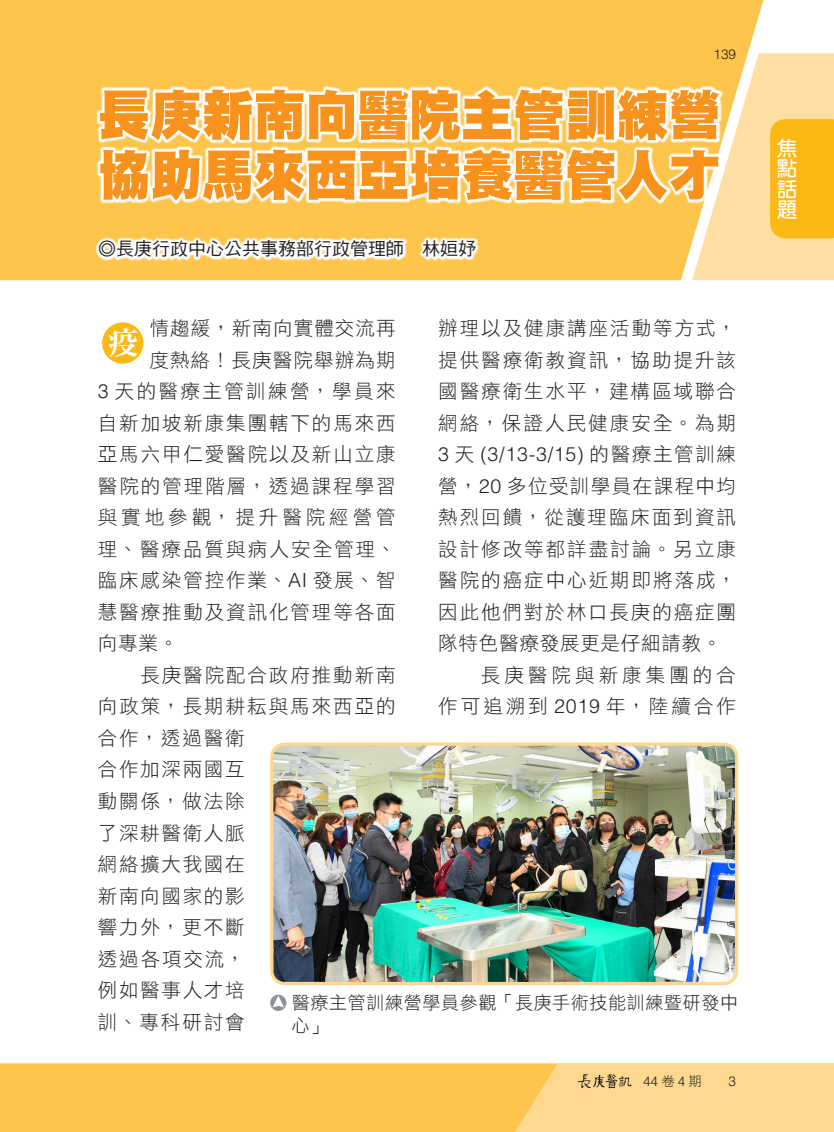
<style>
.page{position:relative;width:834px;height:1132px;background:#fff}
.page>*{position:absolute;margin:0;border:0;box-sizing:border-box;transform-origin:0 0}
._001標題_副標{font:54px/60px "DF Hei Std W12";color:#f7931d;scale:.96 1}
.大標字-第一1反白大字{font:31.5px "DF Ming Std W9";color:#fff}
.t1{font:700 20.25px/20.2px "AR Yuan B5";color:#fff;text-align:justify}
._005內文-推出{font:19.5px/31.5px "DF Hei Std W3";letter-spacing:.095em;color:#231f20}
._005內文-齊頭{font:19.5px "DF Hei Std W3";letter-spacing:.095em;color:#231f20}
._005內文-推出-2{font:19.5px/31.5px "DF Hei Std W3";letter-spacing:.21em;color:#231f20;text-align:right}
._005內文-齊頭-2{font:19.5px "DF Hei Std W3";letter-spacing:.125em;color:#231f20}
._005內文-齊頭-3{font:19.5px "DF Hei Std W3";letter-spacing:.2em;color:#231f20}
._005內文-齊頭-4{font:19.5px "DF Hei Std W3";letter-spacing:.055em;color:#231f20}
._005內文-齊頭-5{font:19.5px "DF Hei Std W3";letter-spacing:.06em;color:#231f20}
._005圖說{font:18px/22.6px "DF Hei Std W3";letter-spacing:.035em;color:#231f20}
._002-作者{font:18px "DF Hei Std W5";color:#231f20}
.頁碼{font:300 13.5px "Helvetica LT Std";color:#231f20}
.s1{font-family:"Helvetica LT Std";font-weight:300}
.s2{font-family:"DF Hei Std W3";font-weight:400}
</style>
<div class="page">
<div style="left:0;top:1063px;width:833px;height:68px;background:#fed88f"></div>
<div style="left:0;top:1064px;width:557px;height:67px;background:#fec54d"></div>
<div style="left:0;top:0;width:763px;height:280px;background:#fec54d"></div>
<div style="left:102px;top:322px;width:41px;height:41px;background:#fcb814;border-radius:50%"></div>
<svg style="left:95px;top:85px;width:597px;height:176px"></svg>
<div style="left:270px;top:994px;width:16px;height:16px;background:#8d9298;border-radius:50%"></div>
<svg style="left:272px;top:995px;width:12px;height:12px"></svg>
<img style="left:274px;top:746px;width:462px;height:237px">
<div style="left:270px;top:742px;width:468px;height:242px;border:3px solid #fed88f;border-radius:13px"></div>
<svg style="left:577px;top:1074px;width:54px;height:13px"></svg>
<svg style="left:692px;top:53px;width:141px;height:227px;background:#fed788"></svg>
<p class="頁碼" style="left:713px;top:46px;width:24px">139</p>
<p class="_001標題_副標" style="left:98px;top:84px;width:704px">長庚新南向醫院主管訓練營　協助馬來西亞培養醫管人才</p>
<p class="_002-作者" style="left:98px;top:239px;width:397px">◎長庚行政中心公共事務部行政管理師　林姮妤　</p>
<p class="t1" style="left:776px;top:138px;width:21px">焦點話題</p>
<p class="_005內文-齊頭-4" style="left:150px;top:317px;width:247px">情趨緩，新南向實體交流再</p>
<p class="_005內文-齊頭-5" style="left:149px;top:349px;width:248px">度熱絡！長庚醫院舉辦為期</p>
<p class="_005內文-齊頭-2" style="left:98px;top:380px;width:299px"><span class="s1">3</span> 天的醫療主管訓練營，學員來</p>
<p class="_005內文-齊頭" style="left:98px;top:412px;width:299px">自新加坡新康集團轄下的馬來西</p>
<p class="_005內文-齊頭" style="left:98px;top:443px;width:299px">亞馬六甲仁愛醫院以及新山立康</p>
<p class="_005內文-齊頭" style="left:98px;top:475px;width:299px">醫院的管理階層，透過課程學習</p>
<p class="_005內文-齊頭-3" style="left:98px;top:506px;width:299px">與實地參觀，提升醫院經營管</p>
<p class="_005內文-齊頭" style="left:98px;top:538px;width:299px">理、醫療品質與病人安全管理、</p>
<p class="_005內文-齊頭" style="left:98px;top:569px;width:299px">臨床感染管控作業、<span class="s1">AI</span> 發展、智</p>
<p class="_005內文-齊頭" style="left:98px;top:601px;width:299px">慧醫療推動及資訊化管理等各面</p>
<p class="_005內文-齊頭" style="left:98px;top:632px;width:82px">向專業。</p>
<p class="_005內文-推出" style="left:98px;top:658px;width:299px;text-indent:43px">長庚醫院配合政府推動新南向政策，長期耕耘與馬來西亞的合作，透過醫衛<br>合作加深兩國互<br>動關係，做法除<br>了深耕醫衛人脈<br>網絡擴大我國在<br>新南向國家的影<br>響力外，更不斷<br>透過各項交流，<br>例如醫事人才培<br>訓、專科研討會</p>
<p class="_005內文-推出" style="left:438px;top:312px;width:299px;text-align:justify">辦理以及健康講座活動等方式，提供醫療衛教資訊，協助提升該國醫療衛生水平，建構區域聯合網絡，保證人民健康安全。為期<span class="s1">3</span> 天 <span class="s1">(3/13-3/15)</span> 的醫療主管訓練營，<span class="s1">20</span> 多位受訓學員在課程中均熱烈回饋，從護理臨床面到資訊設計修改等都詳盡討論。另立康醫院的癌症中心近期即將落成，因此他們對於林口長庚的癌症團隊特色醫療發展更是仔細請教。</p>
<p class="_005內文-推出-2" style="left:438px;top:658px;width:299px">長庚醫院與新康集團的合<br>作可追溯到 <span class="s1">2019</span> 年，陸續合作</p>
<p class="大標字-第一1反白大字" style="left:108px;top:326px;width:33px">疫</p>
<p class="_005圖說" style="left:291px;top:990px;width:448px">醫療主管訓練營學員參觀「長庚手術技能訓練暨研發中心」</p>
<p class="頁碼" style="left:643px;top:1072px;width:60px">44<span class="s2">卷</span>4<span class="s2">期</span></p>
<p class="頁碼" style="left:728px;top:1072px;width:9px">3</p>
</div>
